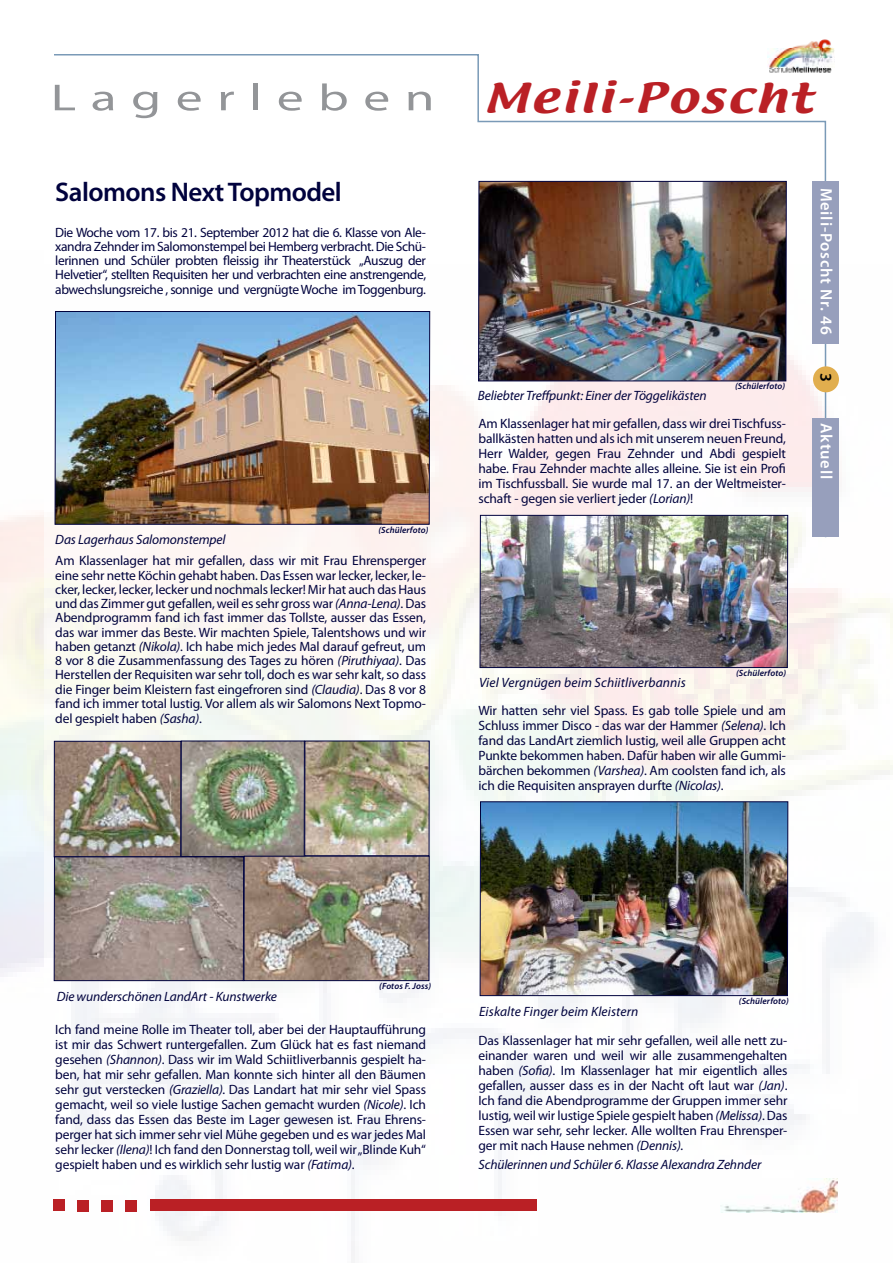
<style>
.page{position:relative;width:893px;height:1263px;background:#fff}
.page>*{position:absolute;margin:0;border:0;box-sizing:border-box;transform-origin:0 0}
.t1{font:37.8px "Myriad Pro";letter-spacing:.275em;color:#939598;scale:1.42 1}
.t2{font:36.15px "Textile";letter-spacing:.05em;color:#ba2025;scale:1.31 1}
.t3{font:600 27px "Myriad Pro";letter-spacing:-.02em;color:#00023d}
.t4{font:600 16.5px "Myriad Pro";letter-spacing:.05em;color:#fff}
.t5{font:600 16.5px "Myriad Pro";color:#000}
.t6{font:13.5px/15px "Myriad Pro";letter-spacing:-.01em;color:#00023d;text-align:justify}
.t7{font:italic 13.5px "Myriad Pro";letter-spacing:-.01em;color:#00023d}
.t8{font:italic 13.5px "Myriad Pro";letter-spacing:.01em;color:#00023d}
.t9{font:italic 600 9px "Myriad Pro";letter-spacing:.01em;color:#00023d}
.s1{font-style:italic}
</style>
<div class="page">
<img style="left:44px;top:343px;width:849px;height:920px">
<svg style="left:53px;top:54px;width:774px;height:485px"></svg>
<div style="left:812px;top:181px;width:27px;height:162px;background:#979fbc"></div>
<div style="left:813px;top:366px;width:26px;height:26px;background:#e1ae4e;border-radius:50%"></div>
<div style="left:812px;top:418px;width:27px;height:119px;background:#979fbc"></div>
<img style="left:721px;top:1178px;width:116px;height:34px">
<img style="left:767px;top:39px;width:68px;height:36px">
<div style="left:53px;top:1200px;width:11px;height:11px;background:#ba2025"></div>
<div style="left:78px;top:1200px;width:11px;height:11px;background:#ba2025"></div>
<div style="left:101px;top:1200px;width:12px;height:11px;background:#ba2025"></div>
<div style="left:126px;top:1200px;width:11px;height:11px;background:#ba2025"></div>
<div style="left:150px;top:1199px;width:387px;height:11px;background:#ba2025"></div>
<img style="left:480px;top:183px;width:304px;height:196px">
<div style="left:478px;top:181px;width:308px;height:200px;border:1px solid #00023d"></div>
<img style="left:482px;top:517px;width:304px;height:149px">
<div style="left:480px;top:515px;width:308px;height:153px;border:1px solid #00023d"></div>
<img style="left:55px;top:311px;width:375px;height:214px">
<img style="left:56px;top:743px;width:371px;height:236px">
<div style="left:54px;top:741px;width:127px;height:116px;border:1px solid #00023d"></div>
<div style="left:181px;top:741px;width:124px;height:116px;border:1px solid #00023d"></div>
<div style="left:244px;top:856px;width:185px;height:125px;border:1px solid #00023d"></div>
<div style="left:54px;top:857px;width:190px;height:124px;border:1px solid #00023d"></div>
<img style="left:482px;top:803px;width:304px;height:191px">
<div style="left:480px;top:801px;width:308px;height:195px;border:1px solid #00023d"></div>
<h1 class="t1" style="left:51px;top:74px;width:272px">Lagerleben</h1>
<p class="t3" style="left:55px;top:174px;width:288px">Salomons Next Topmodel</p>
<p class="t6" style="left:55px;top:225px;width:372px;line-height:14.2px">Die Woche vom 17. bis 21. September 2012 hat die 6. Klasse von Ale&shy;xandra Zehnder im Salomonstempel bei Hemberg verbracht. Die Schü&shy;lerinnen und Schüler probten fleissig ihr Theaterstück „Auszug der Helvetier“, stellten Requisiten her und verbrachten eine anstrengende, abwechslungsreiche , sonnige und vergnügte Woche im Toggenburg.</p>
<p class="t7" style="left:55px;top:531px;width:172px">Das Lagerhaus Salomonstempel</p>
<p class="t9" style="left:378px;top:524px;width:52px">(Schülerfoto)</p>
<p class="t6" style="left:55px;top:553px;width:372px;line-height:14.2px">Am Klassenlager hat mir gefallen, dass wir mit Frau Ehrensperger eine sehr nette Köchin gehabt haben. Das Essen war lecker, lecker, le&shy;cker, lecker, lecker, lecker und nochmals lecker! Mir hat auch das Haus und das Zimmer gut gefallen, weil es sehr gross war <span class="s1">(Anna-Lena)</span>. Das Abendprogramm fand ich fast immer das Tollste, ausser das Essen, das war immer das Beste. Wir machten Spiele, Talentshows und wir haben getanzt <span class="s1">(Nikola)</span>. Ich habe mich jedes Mal darauf gefreut, um 8 vor 8 die Zusammenfassung des Tages zu hören <span class="s1">(Piruthiyaa)</span>. Das Herstellen der Requisiten war sehr toll, doch es war sehr kalt, so dass die Finger beim Kleistern fast eingefroren sind <span class="s1">(Claudia)</span>. Das 8 vor 8 fand ich immer total lustig. Vor allem als wir Salomons Next Topmo&shy;del gespielt haben <span class="s1">(Sasha)</span>.</p>
<h2 class="t2" style="left:483px;top:73px;width:253px">Meili-Poscht</h2>
<p class="t7" style="left:478px;top:387px;width:230px">Beliebter Treffpunkt: Einer der Töggelikästen</p>
<p class="t9" style="left:735px;top:380px;width:52px">(Schülerfoto)</p>
<p class="t6" style="left:478px;top:416px;width:309px">Am Klassenlager hat mir gefallen, dass wir drei Tischfuss&shy;ballkästen hatten und als ich mit unserem neuen Freund, Herr Walder, gegen Frau Zehnder und Abdi gespielt habe. Frau Zehnder machte alles alleine. Sie ist ein Profi im Tischfussball. Sie wurde mal 17. an der Weltmeister&shy;schaft - gegen sie verliert jeder <span class="s1">(Lorian)</span>!</p>
<p class="t4" style="left:837px;top:187px;width:149px;rotate:90deg">Meili-Poscht Nr. 46</p>
<p class="t5" style="left:837px;top:373px;width:10px;rotate:90deg">3</p>
<p class="t4" style="left:837px;top:423px;width:57px;rotate:90deg">Aktuell</p>
<p class="t8" style="left:479px;top:674px;width:208px">Viel Vergnügen beim Schiitliverbannis</p>
<p class="t9" style="left:736px;top:667px;width:52px">(Schülerfoto)</p>
<p class="t6" style="left:478px;top:703px;width:309px">Wir hatten sehr viel Spass. Es gab tolle Spiele und am Schluss immer Disco - das war der Hammer <span class="s1">(Selena)</span>. Ich fand das LandArt ziemlich lustig, weil alle Gruppen acht Punkte bekommen haben. Dafür haben wir alle Gummi&shy;bärchen bekommen <span class="s1">(Varshea)</span>. Am coolsten fand ich, als ich die Requisiten ansprayen durfte <span class="s1">(Nicolas)</span>.</p>
<p class="t7" style="left:57px;top:988px;width:222px">Die wunderschönen LandArt - Kunstwerke</p>
<p class="t9" style="left:379px;top:980px;width:53px">(Fotos F. Joss)</p>
<p class="t6" style="left:55px;top:1022px;width:372px">Ich fand meine Rolle im Theater toll, aber bei der Hauptaufführung ist mir das Schwert runtergefallen. Zum Glück hat es fast niemand gesehen <span class="s1">(Shannon)</span>. Dass wir im Wald Schiitliverbannis gespielt ha&shy;ben, hat mir sehr gefallen. Man konnte sich hinter all den Bäumen sehr gut verstecken <span class="s1">(Graziella).</span> Das Landart hat mir sehr viel Spass gemacht, weil so viele lustige Sachen gemacht wurden <span class="s1">(Nicole)</span>. Ich fand, dass das Essen das Beste im Lager gewesen ist. Frau Ehrens&shy;perger hat sich immer sehr viel Mühe gegeben und es war jedes Mal sehr lecker <span class="s1">(Ilena)</span>! Ich fand den Donnerstag toll, weil wir „Blinde Kuh“ gespielt haben und es wirklich sehr lustig war <span class="s1">(Fatima)</span>.</p>
<p class="t8" style="left:479px;top:1003px;width:161px">Eiskalte Finger beim Kleistern</p>
<p class="t9" style="left:739px;top:996px;width:52px">(Schülerfoto)</p>
<p class="t6" style="left:478px;top:1032px;width:310px">Das Klassenlager hat mir sehr gefallen, weil alle nett zu&shy;einander waren und weil wir alle zusammengehalten haben <span class="s1">(Sofia)</span>. Im Klassenlager hat mir eigentlich alles gefallen, ausser dass es in der Nacht oft laut war <span class="s1">(Jan)</span>.<br>Ich fand die Abendprogramme der Gruppen immer sehr lustig, weil wir lustige Spiele gespielt haben <span class="s1">(Melissa)</span>. Das Essen war sehr, sehr lecker. Alle wollten Frau Ehrensper&shy;ger mit nach Hause nehmen <span class="s1">(Dennis).</span></p>
<p class="t7" style="left:478px;top:1156px;width:284px">Schülerinnen und Schüler 6. Klasse Alexandra Zehnder</p>
</div>
